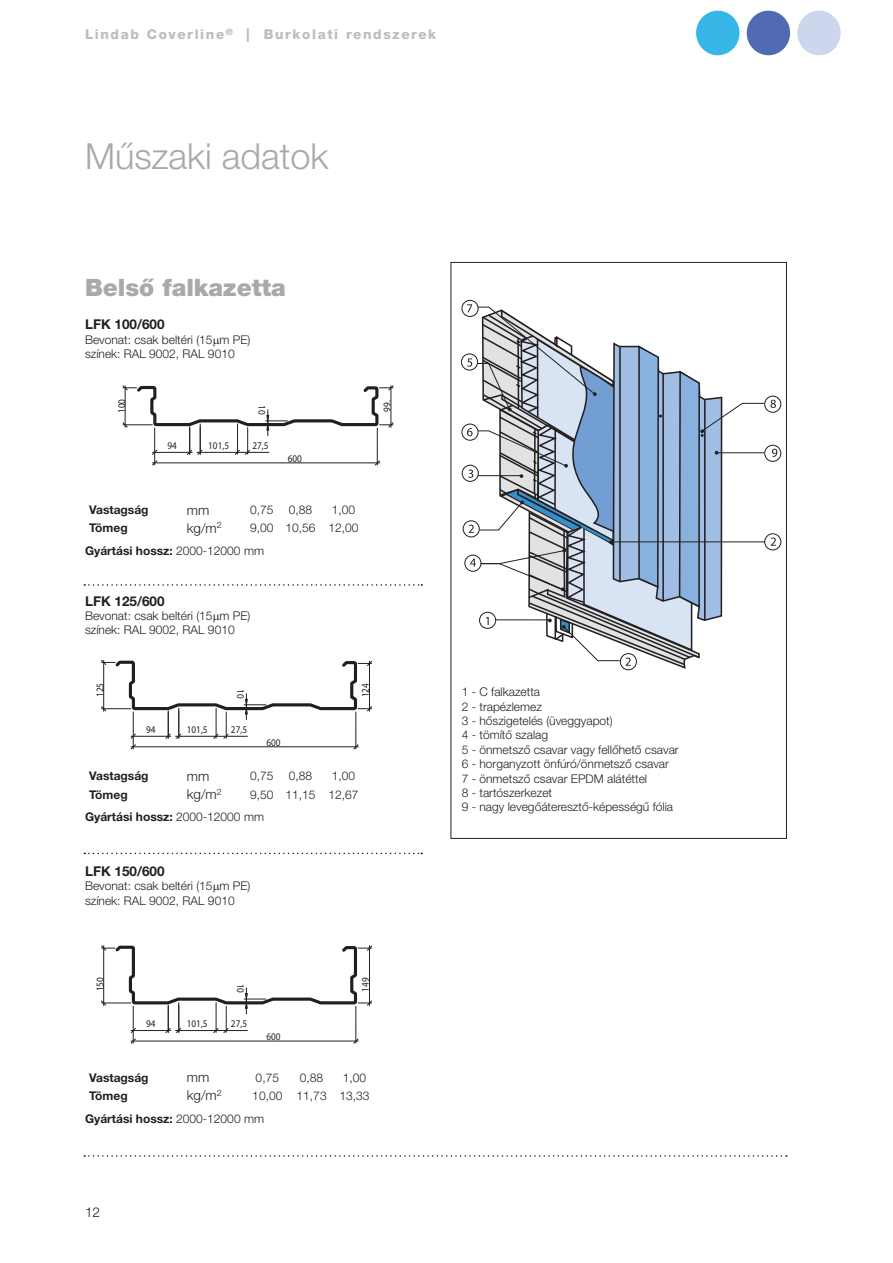
<style>
.page{position:relative;width:893px;height:1263px;background:#fff}
.page>*{position:absolute;margin:0;border:0;box-sizing:border-box;transform-origin:0 0}
.t1{font:300 36px "Helvetica Neue LT Pro";color:#a8a9ad}
.t2{font:900 24px "Helvetica Neue LT Pro";color:#a8a9ad}
.t3{font:800 13.5px "Helvetica Neue LT Std";letter-spacing:.12em;color:#bcbdc0}
.t4{font:700 13.5px "Helvetica Neue LT Pro";color:#231f20}
.t5{font:300 13.5px "Helvetica Neue LT Pro";color:#231f20}
.t6{font:300 12px/14.4px "Helvetica Neue LT Pro";color:#231f20}
.t7{font:700 12px "Helvetica Neue LT Pro";color:#231f20}
.t8{font:10.2px "Myriad Pro";color:#231f20;scale:.9 1}
.s1{font-weight:700}
</style>
<div class="page">
<svg style="left:84px;top:1155px;width:703px;height:2px"></svg>
<svg style="left:122px;top:385px;width:272px;height:81px"></svg>
<svg style="left:101px;top:660px;width:271px;height:90px"></svg>
<svg style="left:101px;top:945px;width:271px;height:99px"></svg>
<svg style="left:84px;top:853px;width:338px;height:1px"></svg>
<svg style="left:84px;top:584px;width:338px;height:2px"></svg>
<div style="left:464px;top:555px;width:17px;height:17px;border:1px solid #231f20;border-radius:50%"></div>
<svg style="left:765px;top:445px;width:16px;height:16px"></svg>
<div style="left:764px;top:445px;width:17px;height:17px;border:1px solid #231f20;border-radius:50%"></div>
<div style="left:463px;top:520px;width:17px;height:17px;border:1px solid #231f20;border-radius:50%"></div>
<svg style="left:765px;top:396px;width:16px;height:16px"></svg>
<div style="left:764px;top:396px;width:17px;height:17px;border:1px solid #231f20;border-radius:50%"></div>
<svg style="left:765px;top:534px;width:16px;height:16px"></svg>
<div style="left:764px;top:533px;width:17px;height:17px;border:1px solid #231f20;border-radius:50%"></div>
<div style="left:462px;top:465px;width:17px;height:17px;border:1px solid #231f20;border-radius:50%"></div>
<div style="left:462px;top:424px;width:16px;height:16px;border:1px solid #231f20;border-radius:50%"></div>
<div style="left:461px;top:354px;width:17px;height:16px;border:1px solid #231f20;border-radius:50%"></div>
<div style="left:462px;top:300px;width:16px;height:17px;border:1px solid #231f20;border-radius:50%"></div>
<svg style="left:772px;top:449px;width:5px;height:8px"></svg>
<svg style="left:771px;top:537px;width:5px;height:9px"></svg>
<svg style="left:467px;top:299px;width:297px;height:371px"></svg>
<svg style="left:770px;top:400px;width:6px;height:8px"></svg>
<div style="left:696px;top:11px;width:43px;height:44px;background:#37b6e8;border-radius:50%"></div>
<div style="left:747px;top:11px;width:43px;height:44px;background:#516bb3;border-radius:50%"></div>
<div style="left:797px;top:11px;width:44px;height:44px;background:#ccd6ec;border-radius:50%"></div>
<p class="t3" style="left:85px;top:27px;width:353px">Lindab Coverline<sup>®</sup> | Burkolati rendszerek</p>
<h1 class="t1" style="left:85px;top:134px;width:245px">Műszaki adatok</h1>
<h2 class="t2" style="left:85px;top:273px;width:202px">Belső falkazetta</h2>
<p class="t4" style="left:85px;top:316px;width:81px">LFK 100/600</p>
<p class="t6" style="left:85px;top:332px;width:167px">Bevonat: csak beltéri (15 m PE) színek: RAL 9002, RAL 9010</p>
<p class="t8" style="left:115px;top:413px;width:17px;rotate:-90deg">100</p>
<p class="t8" style="left:381px;top:412px;width:14px;rotate:-90deg">99.</p>
<p class="t8" style="left:268px;top:405px;width:12px;rotate:90deg">10</p>
<p class="t8" style="left:168px;top:440px;width:12px">94</p>
<p class="t8" style="left:208px;top:440px;width:25px">101,5</p>
<p class="t8" style="left:252px;top:440px;width:19px">27,5</p>
<p class="t8" style="left:288px;top:452px;width:17px">600</p>
<p class="t7" style="left:89px;top:502px;width:61px">Vastagság</p>
<p class="t5" style="left:187px;top:502px;width:24px">mm</p>
<p class="t6" style="left:250px;top:502px;width:25px">0,75</p>
<p class="t6" style="left:289px;top:502px;width:25px">0,88</p>
<p class="t6" style="left:332px;top:502px;width:25px">1,00</p>
<p class="t7" style="left:89px;top:520px;width:40px">Tömeg</p>
<p class="t5" style="left:187px;top:520px;width:36px">kg/m<sup>2</sup></p>
<p class="t6" style="left:85px;top:516px;width:275px;line-height:22.8px;text-indent:165px">9,00 10,56 12,00<br><span class="s1">Gyártási hossz:</span> 2000-12000 mm</p>
<p class="t4" style="left:85px;top:592px;width:81px">LFK 125/600</p>
<p class="t6" style="left:85px;top:608px;width:167px">Bevonat: csak beltéri (15 m PE) színek: RAL 9002, RAL 9010</p>
<p class="t8" style="left:94px;top:697px;width:17px;rotate:-90deg">125</p>
<p class="t8" style="left:359px;top:697px;width:17px;rotate:-90deg">124</p>
<p class="t8" style="left:247px;top:689px;width:12px;rotate:90deg">10</p>
<p class="t8" style="left:146px;top:723px;width:12px">94</p>
<p class="t8" style="left:187px;top:723px;width:25px">101,5</p>
<p class="t8" style="left:231px;top:723px;width:19px">27,5</p>
<p class="t8" style="left:266px;top:736px;width:17px">600</p>
<p class="t7" style="left:89px;top:768px;width:61px">Vastagság</p>
<p class="t5" style="left:187px;top:768px;width:24px">mm</p>
<p class="t6" style="left:250px;top:769px;width:25px">0,75</p>
<p class="t6" style="left:289px;top:769px;width:25px">0,88</p>
<p class="t6" style="left:332px;top:769px;width:25px">1,00</p>
<p class="t7" style="left:89px;top:787px;width:40px">Tömeg</p>
<p class="t5" style="left:187px;top:786px;width:36px">kg/m<sup>2</sup></p>
<p class="t6" style="left:85px;top:783px;width:275px;line-height:22.8px;text-indent:165px">9,50 11,15 12,67<br><span class="s1">Gyártási hossz:</span> 2000-12000 mm</p>
<p class="t4" style="left:85px;top:863px;width:81px">LFK 150/600</p>
<p class="t6" style="left:85px;top:879px;width:167px">Bevonat: csak beltéri (15 m PE) színek: RAL 9002, RAL 9010</p>
<p class="t8" style="left:94px;top:991px;width:17px;rotate:-90deg">150</p>
<p class="t8" style="left:359px;top:991px;width:17px;rotate:-90deg">149</p>
<p class="t8" style="left:247px;top:983px;width:12px;rotate:90deg">10</p>
<p class="t8" style="left:146px;top:1018px;width:12px">94</p>
<p class="t8" style="left:187px;top:1018px;width:25px">101,5</p>
<p class="t8" style="left:231px;top:1018px;width:19px">27,5</p>
<p class="t8" style="left:266px;top:1030px;width:17px">600</p>
<p class="t7" style="left:89px;top:1070px;width:61px">Vastagság</p>
<p class="t5" style="left:187px;top:1069px;width:24px">mm</p>
<p class="t6" style="left:256px;top:1070px;width:25px">0,75</p>
<p class="t6" style="left:300px;top:1070px;width:25px">0,88</p>
<p class="t6" style="left:343px;top:1070px;width:25px">1,00</p>
<p class="t7" style="left:89px;top:1088px;width:40px">Tömeg</p>
<p class="t5" style="left:187px;top:1087px;width:36px">kg/m<sup>2</sup></p>
<p class="t6" style="left:85px;top:1084px;width:286px;line-height:22.8px;text-indent:167px">10,00 11,73 13,33<br><span class="s1">Gyártási hossz:</span> 2000-12000 mm</p>
<p class="t5" style="left:85px;top:1204px;width:17px">12</p>
<p class="t6" style="left:462px;top:684px;width:218px">1 - C falkazetta<br>2 - trapézlemez<br>3 - hőszigetelés (üveggyapot)<br>4 - tömítő szalag<br>5 - önmetsző csavar vagy fellőhető csavar<br>6 - horganyzott önfúró/önmetsző csavar<br>7 - önmetsző csavar EPDM alátéttel<br>8 - tartószerkezet<br>9 - nagy levegőáteresztő-képességű fólia</p>
</div>
